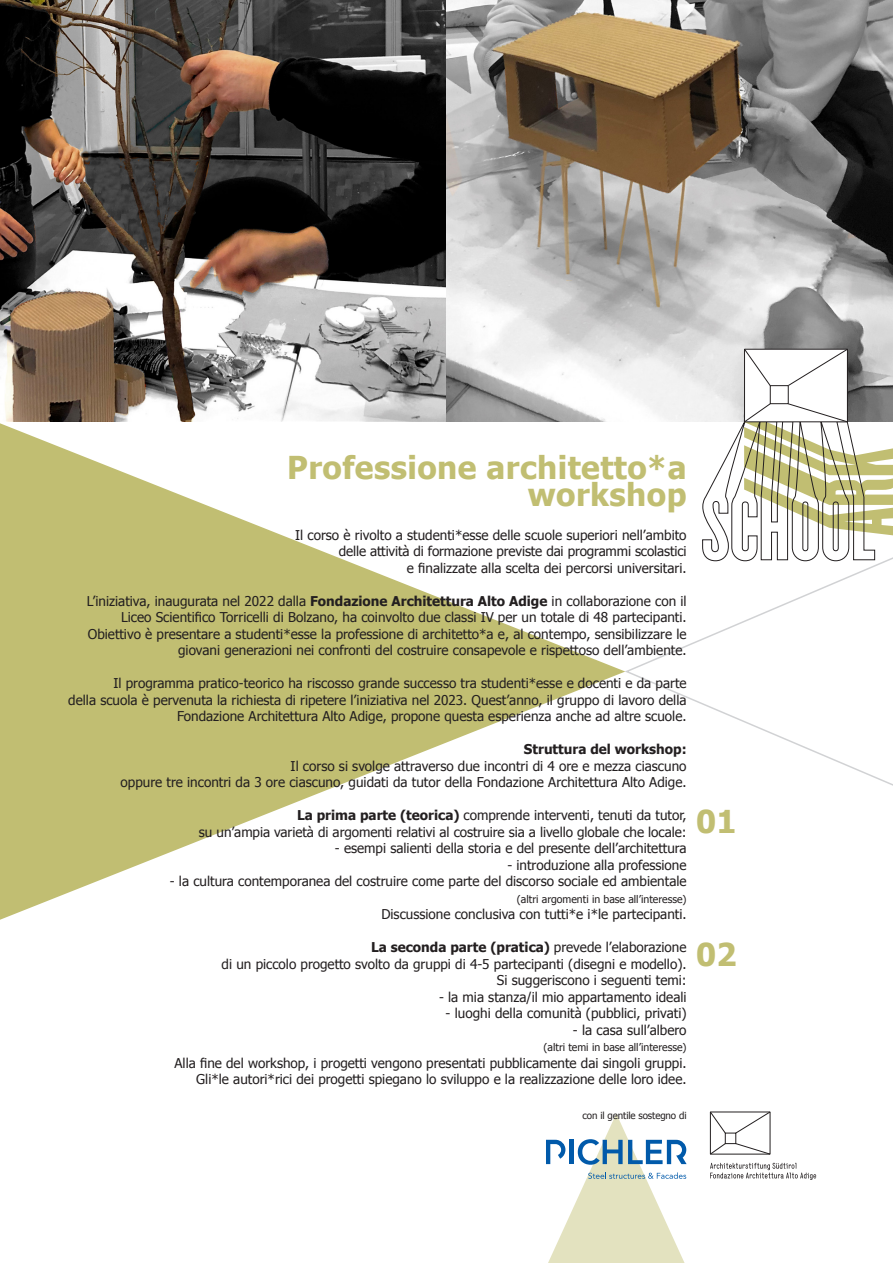
<style>
.page{position:relative;width:893px;height:1263px;background:#fff}
.page>*{position:absolute;margin:0;border:0;box-sizing:border-box;transform-origin:0 0}
.t1{font:700 31.5px/27px "Tahoma";letter-spacing:.015em;color:#c1be72;text-align:right}
.t2{font:13.5px/16.5px "Tahoma";color:#231f20;text-align:right}
.t3{font:700 13.5px "Tahoma";color:#231f20}
.t4{font:10.5px "Tahoma";color:#231f20}
.t5{font:9.75px "Tahoma";letter-spacing:-.01em;color:#231f20}
.s1{font-weight:700}
</style>
<div class="page">
<svg style="left:625px;top:562px;width:268px;height:224px"></svg>
<svg style="left:0;top:423px;width:625px;height:497px"></svg>
<img style="left:0;top:0;width:446px;height:422px">
<img style="left:446px;top:0;width:447px;height:422px">
<svg style="left:546px;top:1114px;width:141px;height:149px"></svg>
<svg style="left:710px;top:1163px;width:106px;height:17px"></svg>
<div style="left:725px;top:1133px;width:11px;height:11px;border:1px solid #231f20"></div>
<svg style="left:710px;top:1111px;width:16px;height:22px"></svg>
<svg style="left:735px;top:1111px;width:35px;height:22px"></svg>
<svg style="left:735px;top:1143px;width:35px;height:11px"></svg>
<svg style="left:710px;top:1143px;width:16px;height:11px"></svg>
<div style="left:744px;top:349px;width:103px;height:73px;background:#fff"></div>
<div style="left:770px;top:385px;width:19px;height:19px;border:1px solid #231f20"></div>
<svg style="left:743px;top:348px;width:28px;height:39px"></svg>
<svg style="left:787px;top:348px;width:61px;height:39px"></svg>
<svg style="left:702px;top:403px;width:191px;height:159px"></svg>
<p class="t1" style="left:287px;top:452px;width:401px">Professione architetto*a workshop</p>
<p class="t2" style="left:295px;top:526px;width:393px">Il corso è rivolto a studenti*esse delle scuole superiori nell’ambito delle attività di formazione previste dai programmi scolastici<br>e finalizzate alla scelta dei percorsi universitari.</p>
<p class="t2" style="left:87px;top:592px;width:601px">L’iniziativa, inaugurata nel 2022 dalla <span class="s1">Fondazione Architettura Alto Adige</span> in collaborazione con il<br>Liceo Scientifico Torricelli di Bolzano, ha coinvolto due classi IV per un totale di 48 partecipanti.</p>
<p class="t2" style="left:88px;top:625px;width:600px">Obiettivo è presentare a studenti*esse la professione di architetto*a e, al contempo, sensibilizzare le giovani generazioni nei confronti del costruire consapevole e rispettoso dell’ambiente.</p>
<p class="t2" style="left:113px;top:674px;width:575px">Il programma pratico-teorico ha riscosso grande successo tra studenti*esse e docenti e da parte</p>
<p class="t2" style="left:68px;top:691px;width:620px">della scuola è pervenuta la richiesta di ripetere l’iniziativa nel 2023. Quest’anno, il gruppo di lavoro della<br>Fondazione Architettura Alto Adige, propone questa esperienza anche ad altre scuole.</p>
<p class="t3" style="left:524px;top:740px;width:164px">Struttura del workshop:</p>
<p class="t2" style="left:121px;top:757px;width:567px">Il corso si svolge attraverso due incontri di 4 ore e mezza ciascuno<br>oppure tre incontri da 3 ore ciascuno, guidati da tutor della Fondazione Architettura Alto Adige.</p>
<p class="t2" style="left:199px;top:806px;width:489px"><span class="s1">La prima parte (teorica)</span> comprende interventi, tenuti da tutor,<br>su un’ampia varietà di argomenti relativi al costruire sia a livello globale che locale:</p>
<p class="t2" style="left:335px;top:839px;width:353px">- esempi salienti della storia e del presente dell’architettura</p>
<p class="t2" style="left:507px;top:856px;width:181px">- introduzione alla professione</p>
<p class="t2" style="left:170px;top:872px;width:518px">- la cultura contemporanea del costruire come parte del discorso sociale ed ambientale</p>
<p class="t4" style="left:517px;top:892px;width:171px">(altri argomenti in base all’interesse)</p>
<p class="t2" style="left:381px;top:905px;width:307px">Discussione conclusiva con tutti*e i*le partecipanti.</p>
<p class="t2" style="left:222px;top:938px;width:467px"><span class="s1">La seconda parte (pratica)</span> prevede l’elaborazione<br>di un piccolo progetto svolto da gruppi di 4-5 partecipanti (disegni e modello).<br>Si suggeriscono i seguenti temi:</p>
<p class="t2" style="left:439px;top:988px;width:249px">- la mia stanza/il mio appartamento ideali</p>
<p class="t2" style="left:446px;top:1004px;width:242px">- luoghi della comunità (pubblici, privati)</p>
<p class="t2" style="left:573px;top:1021px;width:115px">- la casa sull’albero</p>
<p class="t4" style="left:543px;top:1040px;width:145px">(altri temi in base all’interesse)</p>
<p class="t2" style="left:174px;top:1054px;width:514px">Alla fine del workshop, i progetti vengono presentati pubblicamente dai singoli gruppi.<br>Gli*le autori*rici dei progetti spiegano lo sviluppo e la realizzazione delle loro idee.</p>
<p class="t5" style="left:583px;top:1109px;width:105px">con il gentile sostegno di</p>
<p class="t1" style="left:696px;top:806px;width:42px">01</p>
<p class="t1" style="left:696px;top:939px;width:42px">02</p>
</div>
